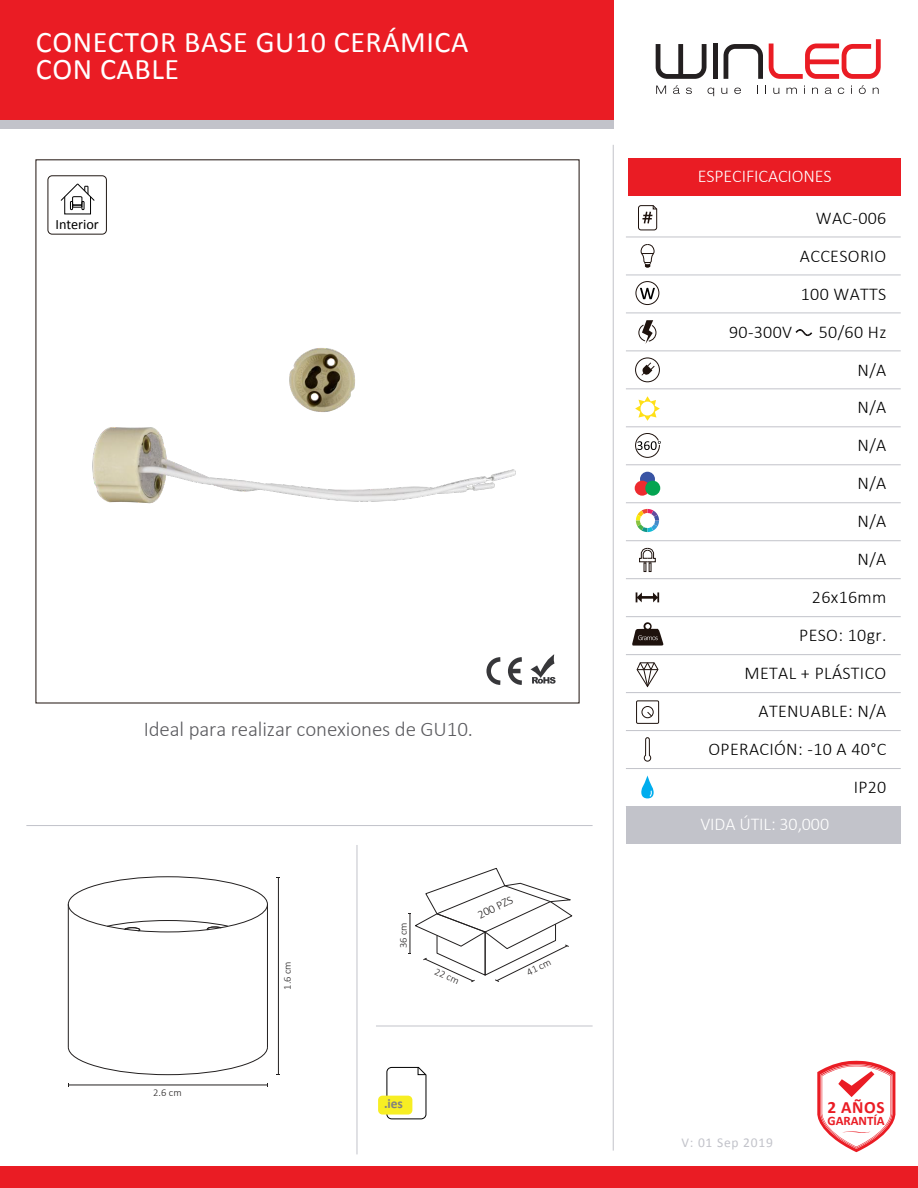
<style>
.page{position:relative;width:918px;height:1188px;background:#fff}
.page>*{position:absolute;margin:0;border:0;box-sizing:border-box;transform-origin:0 0}
.t1{font:30px/27px "Calibri";letter-spacing:.02em;color:#fff}
.t2{font:300 21px "Calibri";letter-spacing:-.005em;color:#5b5b5f}
.t3{font:300 18px/38px "Calibri";letter-spacing:.02em;color:#000;text-align:justify}
.t4{font:300 18px "Calibri";letter-spacing:-.005em;color:#fff}
.t5{font:700 17.25px "Calibri";color:#ea1c24}
.t6{font:14.25px "Calibri";color:#000}
.t7{font:13.5px "Calibri";letter-spacing:.055em;color:#c2c3ca}
.t8{font:700 13.5px "Calibri";color:#808080}
.t9{font:700 12.9px "Calibri";letter-spacing:-.005em;color:#ea1c24}
.t10{font:300 12px "Calibri";color:#221f1f}
.t11{font:300 10.5px "Calibri";color:#221f1f}
.t12{font:300 10.5px "Calibri";color:#232020}
</style>
<div class="page">
<div style="left:626px;top:807px;width:275px;height:37px;background:#c2c3ca"></div>
<div style="left:629px;top:158px;width:272px;height:38px;background:#ea1c24"></div>
<div style="left:0;top:120px;width:613px;height:9px;background:#c2c3ca"></div>
<div style="left:0;top:0;width:613px;height:120px;background:#ea1c24"></div>
<div style="left:0;top:1167px;width:918px;height:21px;background:#ea1c24"></div>
<hr style="left:357px;top:845px;width:1px;height:309px;background:#c2c3ca">
<hr style="left:626px;top:806px;width:275px;height:1px;background:#c2c3ca">
<hr style="left:626px;top:768px;width:275px;height:1px;background:#c2c3ca">
<hr style="left:626px;top:730px;width:275px;height:1px;background:#c2c3ca">
<hr style="left:626px;top:692px;width:275px;height:1px;background:#c2c3ca">
<hr style="left:626px;top:654px;width:275px;height:1px;background:#c2c3ca">
<hr style="left:626px;top:616px;width:275px;height:1px;background:#c2c3ca">
<hr style="left:626px;top:578px;width:275px;height:1px;background:#c2c3ca">
<hr style="left:626px;top:540px;width:275px;height:1px;background:#c2c3ca">
<hr style="left:626px;top:502px;width:275px;height:1px;background:#c2c3ca">
<hr style="left:626px;top:464px;width:275px;height:1px;background:#c2c3ca">
<hr style="left:626px;top:426px;width:275px;height:1px;background:#c2c3ca">
<hr style="left:626px;top:388px;width:275px;height:1px;background:#c2c3ca">
<hr style="left:626px;top:350px;width:275px;height:1px;background:#c2c3ca">
<hr style="left:626px;top:313px;width:275px;height:1px;background:#c2c3ca">
<hr style="left:626px;top:275px;width:275px;height:1px;background:#c2c3ca">
<hr style="left:626px;top:237px;width:275px;height:1px;background:#c2c3ca">
<hr style="left:613px;top:145px;width:1px;height:1006px;background:#c2c3ca">
<hr style="left:26px;top:825px;width:567px;height:1px;background:#c2c3ca">
<hr style="left:376px;top:1026px;width:217px;height:1px;background:#c2c3ca">
<svg style="left:386px;top:1066px;width:41px;height:54px"></svg>
<div style="left:378px;top:1096px;width:34px;height:19px;background:#f7ee23;border-radius:4px"></div>
<svg style="left:656px;top:44px;width:51px;height:35px"></svg>
<div style="left:713px;top:43px;width:5px;height:36px;background:#231f20"></div>
<svg style="left:724px;top:44px;width:39px;height:35px"></svg>
<svg style="left:769px;top:39px;width:112px;height:40px"></svg>
<svg style="left:656px;top:86px;width:10px;height:8px"></svg>
<svg style="left:673px;top:85px;width:7px;height:9px"></svg>
<svg style="left:686px;top:88px;width:6px;height:6px"></svg>
<svg style="left:708px;top:88px;width:6px;height:8px"></svg>
<svg style="left:721px;top:88px;width:6px;height:6px"></svg>
<svg style="left:734px;top:88px;width:7px;height:6px"></svg>
<svg style="left:773px;top:88px;width:6px;height:6px"></svg>
<svg style="left:787px;top:88px;width:10px;height:6px"></svg>
<svg style="left:812px;top:88px;width:6px;height:6px"></svg>
<svg style="left:825px;top:88px;width:7px;height:6px"></svg>
<svg style="left:838px;top:88px;width:6px;height:6px"></svg>
<svg style="left:859px;top:85px;width:7px;height:9px"></svg>
<svg style="left:873px;top:88px;width:6px;height:6px"></svg>
<svg style="left:409px;top:868px;width:164px;height:114px"></svg>
<svg style="left:486px;top:654px;width:70px;height:31px"></svg>
<svg style="left:638px;top:205px;width:19px;height:26px"></svg>
<svg style="left:641px;top:244px;width:13px;height:24px"></svg>
<div style="left:636px;top:281px;width:23px;height:24px;border:1px solid #1e120d;border-radius:50%"></div>
<svg style="left:640px;top:288px;width:15px;height:11px"></svg>
<svg style="left:639px;top:320px;width:17px;height:24px"></svg>
<div style="left:635px;top:358px;width:25px;height:24px;border:1px solid #1e120d;border-radius:50%"></div>
<svg style="left:642px;top:362px;width:13px;height:14px"></svg>
<svg style="left:635px;top:396px;width:25px;height:25px"></svg>
<svg style="left:635px;top:433px;width:26px;height:25px"></svg>
<div style="left:640px;top:472px;width:15px;height:15px;background:#3954a4;border-radius:50%"></div>
<div style="left:635px;top:481px;width:15px;height:15px;background:#ed2b2f;border-radius:50%"></div>
<div style="left:645px;top:481px;width:15px;height:15px;background:#04a451;border-radius:50%"></div>
<svg style="left:635px;top:508px;width:25px;height:25px"></svg>
<svg style="left:639px;top:548px;width:17px;height:24px"></svg>
<svg style="left:636px;top:592px;width:23px;height:10px"></svg>
<svg style="left:632px;top:622px;width:32px;height:24px"></svg>
<svg style="left:637px;top:662px;width:21px;height:25px"></svg>
<div style="left:636px;top:701px;width:23px;height:23px;border:1px solid #1e120d"></div>
<div style="left:642px;top:706px;width:11px;height:12px;border:1px solid #1e120d;border-radius:50%"></div>
<svg style="left:647px;top:712px;width:5px;height:5px"></svg>
<svg style="left:644px;top:737px;width:7px;height:25px"></svg>
<svg style="left:641px;top:775px;width:13px;height:23px"></svg>
<img style="left:92px;top:348px;width:432px;height:311px">
<div style="left:48px;top:175px;width:59px;height:60px;border:1px solid #211915;border-radius:4px"></div>
<svg style="left:60px;top:183px;width:35px;height:27px"></svg>
<svg style="left:795px;top:329px;width:18px;height:7px"></svg>
<hr style="left:69px;top:1085px;width:198px;height:1px;background:#232020">
<hr style="left:278px;top:877px;width:1px;height:197px;background:#232020">
<svg style="left:68px;top:1047px;width:200px;height:28px"></svg>
<hr style="left:68px;top:904px;width:1px;height:143px;background:#232020">
<hr style="left:267px;top:904px;width:1px;height:143px;background:#232020">
<svg style="left:68px;top:876px;width:200px;height:57px"></svg>
<svg style="left:817px;top:1061px;width:79px;height:91px"></svg>
<h1 class="t1" style="left:36px;top:29px;width:434px">CONECTOR BASE GU10 CERÁMICA<br>CON CABLE</h1>
<p class="t6" style="left:55px;top:215px;width:45px">Interior</p>
<p class="t2" style="left:144px;top:717px;width:331px">Ideal para realizar conexiones de GU10.</p>
<p class="t12" style="left:153px;top:1086px;width:30px">2.6 cm</p>
<p class="t12" style="left:281px;top:990px;width:30px;rotate:-90deg">1.6 cm</p>
<p class="t11" style="left:397px;top:948px;width:27px;rotate:-90deg">36 cm</p>
<p class="t11" style="left:438px;top:965px;width:27px;rotate:25deg">22 cm</p>
<p class="t10" style="left:475px;top:909px;width:39px;rotate:-26deg">200 PZS</p>
<p class="t11" style="left:525px;top:967px;width:27px;rotate:-26deg">41 cm</p>
<p class="t8" style="left:384px;top:1095px;width:20px">.ies</p>
<p class="t4" style="left:698px;top:165px;width:135px">ESPECIFICACIONES</p>
<p class="t3" style="left:800px;top:198px;width:88px;text-indent:16px">WAC-006<br>ACCESORIO 100 WATTS</p>
<p class="t3" style="left:708px;top:312px;width:180px;text-align:right">50/60 Hz<br>N/A<br>N/A<br>N/A<br>N/A<br>N/A<br>N/A<br>26x16mm<br>PESO: 10gr.<br>METAL + PLÁSTICO<br>ATENUABLE: N/A<br>OPERACIÓN: -10 A 40°C<br>IP20</p>
<p class="t3" style="left:729px;top:312px;width:65px">90-300V</p>
<p class="t4" style="left:700px;top:813px;width:130px">VIDA ÚTIL: 30,000</p>
<p class="t7" style="left:681px;top:1134px;width:93px">V: 01 Sep 2019</p>
<p class="t5" style="left:827px;top:1096px;width:59px">2 AÑOS</p>
<p class="t9" style="left:828px;top:1112px;width:59px">GARANTÍA</p>
</div>
